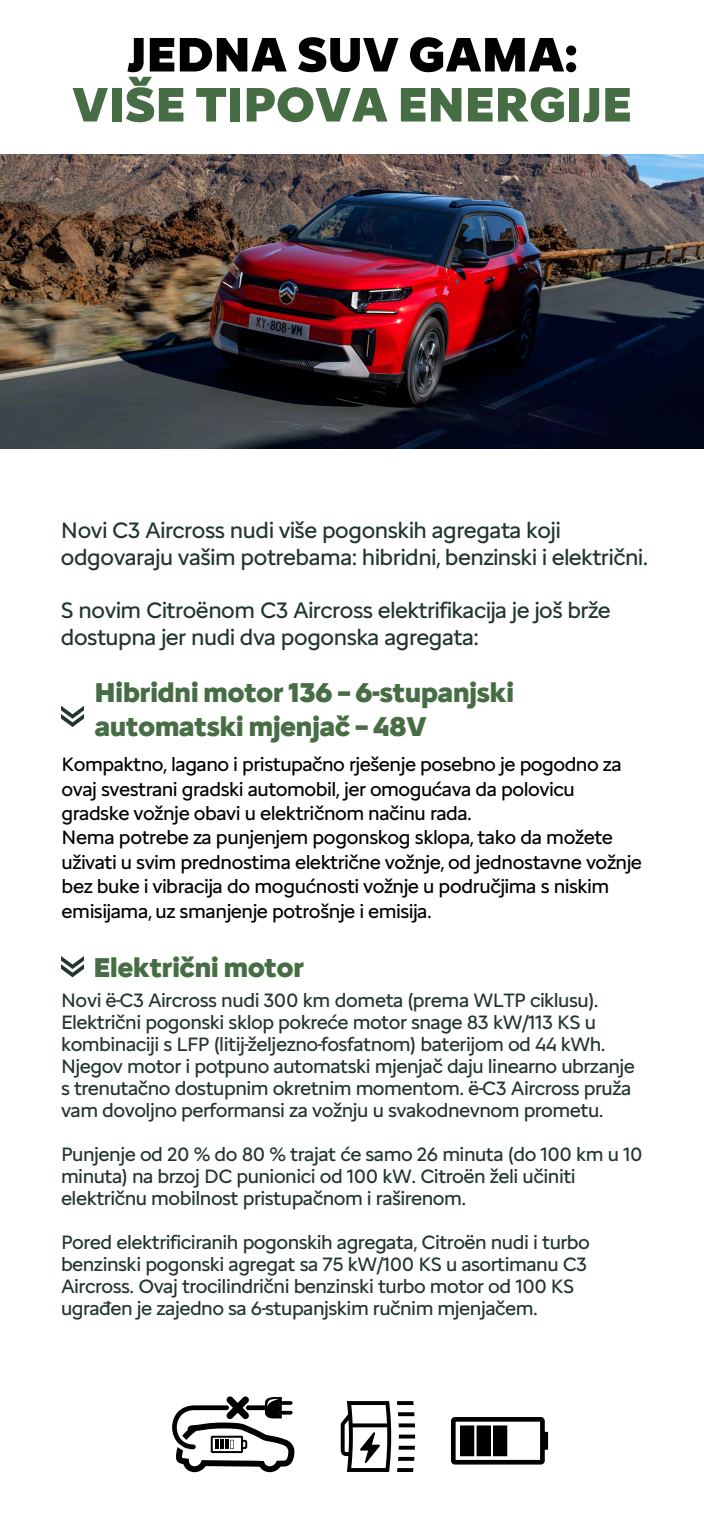
<style>
.page{position:relative;width:704px;height:1523px;background:#fff}
.page>*{position:absolute;margin:0;border:0;box-sizing:border-box;transform-origin:0 0}
.t1{font:900 50px "Citroen Type";letter-spacing:-.01em;color:#476d45}
.t2{font:900 50px "Citroen Type";letter-spacing:-.01em;color:#000}
.t3{font:900 28.12px/33.8px "Citroen Type";letter-spacing:-.025em;color:#476d45}
.t4{font:23.12px/26.9px "Citroen Type";letter-spacing:-.02em;color:#22362c}
.t5{font:20px/22px "Citroen Type";letter-spacing:-.025em;color:#22362c}
.t6{font:20px/24.4px "Citroen Type";letter-spacing:-.025em;color:#000}
.s1{font-style:inherit}
</style>
<div class="page">
<img style="left:0;top:155px;width:703px;height:294px">
<svg style="left:340px;top:1401px;width:75px;height:71px"></svg>
<svg style="left:451px;top:1417px;width:97px;height:48px"></svg>
<div style="left:493px;top:1426px;width:13px;height:29px;background:#000"></div>
<div style="left:493px;top:1425px;width:14px;height:31px;border:1px solid #000"></div>
<div style="left:476px;top:1426px;width:14px;height:29px;background:#000"></div>
<div style="left:476px;top:1425px;width:14px;height:31px;border:1px solid #000"></div>
<div style="left:460px;top:1426px;width:13px;height:29px;background:#000"></div>
<div style="left:460px;top:1425px;width:14px;height:31px;border:1px solid #000"></div>
<svg style="left:61px;top:706px;width:23px;height:21px"></svg>
<svg style="left:61px;top:956px;width:23px;height:21px"></svg>
<svg style="left:172px;top:1396px;width:122px;height:76px"></svg>
<h1 class="t2" style="left:126px;top:17px;width:452px">JEDNA SUV GAMA:</h1>
<h1 class="t1" style="left:72px;top:67px;width:561px">VIŠE TIPOVA ENERGIJE</h1>
<p class="t4" style="left:61px;top:515px;width:588px">Novi C3 Aircross nudi više pogonskih agregata koji odgovaraju vašim potrebama: hibridni, benzinski i električni.</p>
<p class="t4" style="left:61px;top:596px;width:551px">S novim Citroënom C3 Aircross elektrifikacija je još brže dostupna jer nudi dva pogonska agregata:</p>
<h2 class="t3" style="left:95px;top:674px;width:421px">Hibridni motor 136 – 6-stupanjski automatski mjenjač – 48V</h2>
<p class="t6" style="left:62px;top:751px;width:581px">Kompaktno, lagano i pristupačno rješenje posebno je pogodno za ovaj svestrani gradski automobil, jer omogućava da polovicu gradske vožnje obavi u električnom načinu rada.<br>Nema potrebe za punjenjem pogonskog sklopa, tako da možete uživati u svim prednostima električne vožnje, od jednostavne vožnje bez buke i vibracija do mogućnosti vožnje u područjima s niskim emisijama, uz smanjenje potrošnje i emisija.</p>
<h2 class="t3" style="left:93px;top:948px;width:212px">Električni motor</h2>
<p class="t5" style="left:61px;top:988px;width:575px">Novi ë-C3 Aircross nudi 300 km dometa (prema WLTP ciklusu).<br>Električni pogonski sklop pokreće motor snage 83 kW/113 KS u kombinaciji s LFP (litij-željezno-fosfatnom) baterijom od 44 kWh.<br>Njegov motor i potpuno automatski mjenjač daju linearno ubrzanje s trenutačno dostupnim okretnim momentom. ë-C3 Aircross pruža vam dovoljno performansi za vožnju u svakodnevnom prometu.</p>
<p class="t5" style="left:61px;top:1142px;width:583px">Punjenje od 20 % do 80 % trajat će samo 26 minuta (do 100 km u 10 minuta) na brzoj DC punionici od 100 kW<span class="s1">.</span> Citroën želi učiniti električnu mobilnost pristupačnom i raširenom.</p>
<p class="t5" style="left:61px;top:1230px;width:530px">Pored elektrificiranih pogonskih agregata, Citroën nudi i turbo benzinski pogonski agregat sa 75 kW/100 KS u asortimanu C3<br>Aircross. Ovaj trocilindrični benzinski turbo motor od 100 KS ugrađen je zajedno sa 6-stupanjskim ručnim mjenjačem.</p>
</div>
